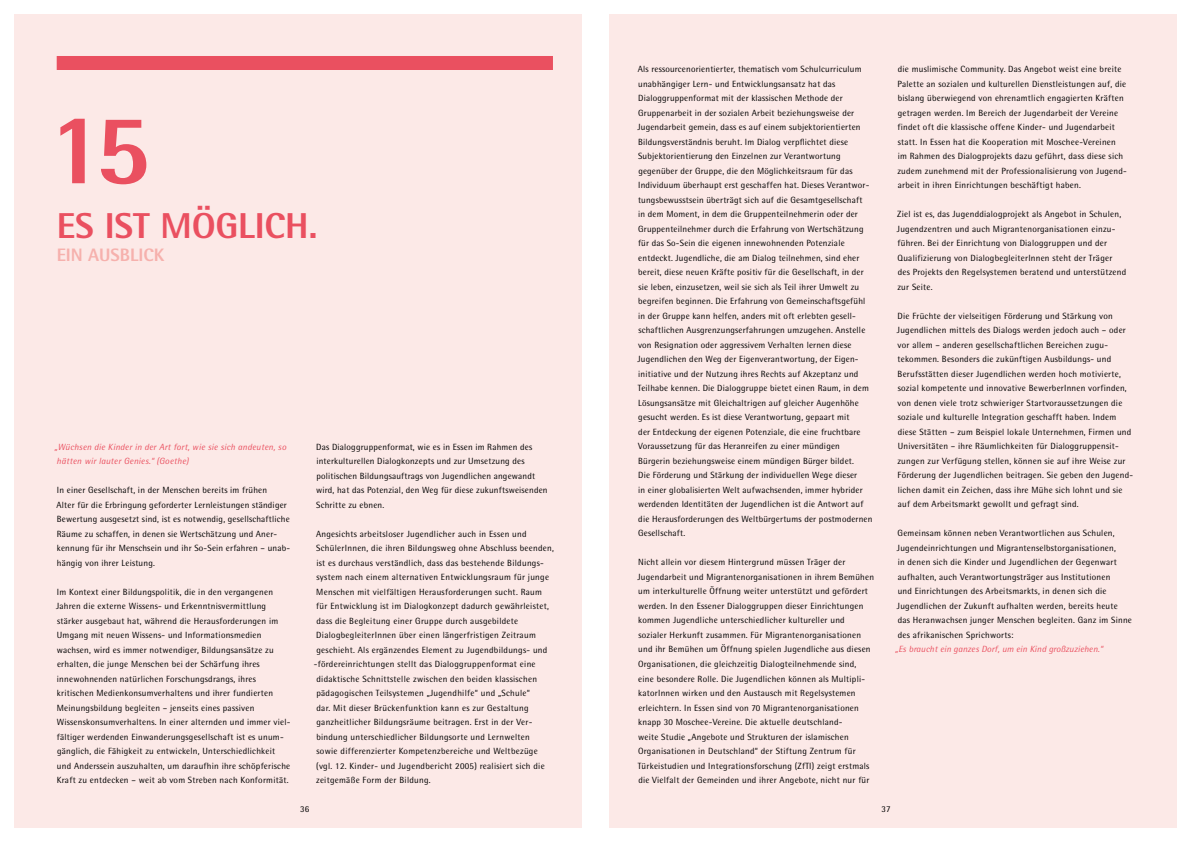
<style>
.page{position:relative;width:1191px;height:842px;background:#fff}
.page>*{position:absolute;margin:0;border:0;box-sizing:border-box;transform-origin:0 0}
.t1{font:800 100px "Rotis Semi Sans Std";color:#ea5060}
.t2{font:800 36px "Rotis Semi Sans Std";letter-spacing:-.005em;color:#ea5060}
.t3{font:800 18px "Rotis Semi Sans Std";color:#f6b1ad}
.t4{font:9px/14.5px "Rotis Semi Sans Std";letter-spacing:.025em;color:#000}
.t5{font:italic 9px/14.5px "Rotis Semi Sans Std";letter-spacing:.02em;color:#ea5060}
</style>
<div class="page">
<div style="left:14px;top:14px;width:567px;height:814px;background:#fce9e7"></div>
<div style="left:57px;top:56px;width:496px;height:14px;background:#ea5060"></div>
<div style="left:609px;top:14px;width:567px;height:814px;background:#fce9e7"></div>
<h1 class="t1" style="left:49px;top:86px;width:103px">15</h1>
<h2 class="t2" style="left:57px;top:203px;width:262px">ES IST MÖGLICH.</h2>
<h3 class="t3" style="left:57px;top:243px;width:109px">EIN AUSBLICK</h3>
<p class="t5" style="left:54px;top:439px;width:233px">„Wüchsen die Kinder in der Art fort, wie sie sich andeuten, so hätten wir lauter Genies.“ (Goethe)</p>
<p class="t4" style="left:57px;top:483px;width:235px">In einer Gesellschaft, in der Menschen bereits im frühen<br>Alter für die Erbringung geforderter Lernleistungen ständiger Bewertung ausgesetzt sind, ist es notwendig, gesellschaftliche Räume zu schaffen, in denen sie Wertschätzung und Aner&shy;kennung für ihr Menschsein und ihr So-Sein erfahren – unab&shy;hängig von ihrer Leistung.</p>
<p class="t4" style="left:56px;top:584px;width:236px">Im Kontext einer Bildungspolitik, die in den vergangenen Jahren die externe Wissens- und Erkenntnisvermittlung stärker ausgebaut hat, während die Herausforderungen im Umgang mit neuen Wissens- und Informationsmedien wachsen, wird es immer notwendiger, Bildungsansätze zu erhalten, die junge Menschen bei der Schärfung ihres innewohnenden natürlichen Forschungsdrangs, ihres kritischen Medienkonsumverhaltens und ihrer fundierten Meinungsbildung begleiten – jenseits eines passiven Wissenskonsumverhaltens. In einer alternden und immer viel&shy;fältiger werdenden Einwanderungsgesellschaft ist es unum&shy;gänglich, die Fähigkeit zu entwickeln, Unterschiedlichkeit und Anderssein auszuhalten, um daraufhin ihre schöpferische Kraft zu entdecken – weit ab vom Streben nach Konformität.</p>
<p class="t4" style="left:316px;top:439px;width:233px">Das Dialoggruppenformat, wie es in Essen im Rahmen des interkulturellen Dialogkonzepts und zur Umsetzung des politischen Bildungsauftrags von Jugendlichen angewandt wird, hat das Potenzial, den Weg für diese zukunftsweisenden Schritte zu ebnen.</p>
<p class="t4" style="left:316px;top:526px;width:212px">Angesichts arbeitsloser Jugendlicher auch in Essen und</p>
<p class="t4" style="left:316px;top:541px;width:239px">SchülerInnen, die ihren Bildungsweg ohne Abschluss beenden,</p>
<p class="t4" style="left:316px;top:555px;width:229px">ist es durchaus verständlich, dass das bestehende Bildungs-</p>
<p class="t4" style="left:316px;top:570px;width:234px">system nach einem alternativen Entwicklungsraum für junge</p>
<p class="t4" style="left:316px;top:584px;width:227px">Menschen mit vielfältigen Herausforderungen sucht. Raum</p>
<p class="t4" style="left:316px;top:599px;width:234px">für Entwicklung ist im Dialogkonzept dadurch gewährleistet,</p>
<p class="t4" style="left:316px;top:613px;width:203px">dass die Begleitung einer Gruppe durch ausgebildete</p>
<p class="t4" style="left:316px;top:628px;width:221px">DialogbegleiterInnen über einen längerfristigen Zeitraum</p>
<p class="t4" style="left:316px;top:642px;width:232px">geschieht. Als ergänzendes Element zu Jugendbildungs- und</p>
<p class="t4" style="left:314px;top:657px;width:223px">-fördereinrichtungen stellt das Dialoggruppenformat eine</p>
<p class="t4" style="left:316px;top:671px;width:222px">didaktische Schnittstelle zwischen den beiden klassischen</p>
<p class="t4" style="left:316px;top:686px;width:215px">pädagogischen Teilsystemen „Jugendhilfe“ und „Schule“</p>
<p class="t4" style="left:316px;top:700px;width:214px">dar. Mit dieser Brückenfunktion kann es zur Gestaltung</p>
<p class="t4" style="left:316px;top:715px;width:217px">ganzheitlicher Bildungsräume beitragen. Erst in der Ver-</p>
<p class="t4" style="left:316px;top:729px;width:215px">bindung unterschiedlicher Bildungsorte und Lernwelten</p>
<p class="t4" style="left:316px;top:744px;width:223px">sowie differenzierter Kompetenzbereiche und Weltbezüge</p>
<p class="t4" style="left:316px;top:758px;width:230px">(vgl. 12. Kinder- und Jugendbericht 2005) realisiert sich die</p>
<p class="t4" style="left:316px;top:773px;width:116px">zeitgemäße Form der Bildung.</p>
<p class="t4" style="left:637px;top:62px;width:236px">Als ressourcenorientierter, thematisch vom Schulcurriculum unabhängiger Lern- und Entwicklungsansatz hat das Dialoggruppenformat mit der klassischen Methode der Gruppenarbeit in der sozialen Arbeit beziehungsweise der Jugendarbeit gemein, dass es auf einem subjektorientierten Bildungsverständnis beruht. Im Dialog verpflichtet diese Subjektorientierung den Einzelnen zur Verantwortung gegenüber der Gruppe, die den Möglichkeitsraum für das Individuum überhaupt erst geschaffen hat. Dieses Verantwor&shy;tungsbewusstsein überträgt sich auf die Gesamtgesellschaft<br>in dem Moment, in dem die Gruppenteilnehmerin oder der Gruppenteilnehmer durch die Erfahrung von Wertschätzung für das So-Sein die eigenen innewohnenden Potenziale entdeckt. Jugendliche, die am Dialog teilnehmen, sind eher bereit, diese neuen Kräfte positiv für die Gesellschaft, in der sie leben, einzusetzen, weil sie sich als Teil ihrer Umwelt zu begreifen beginnen. Die Erfahrung von Gemeinschaftsgefühl in der Gruppe kann helfen, anders mit oft erlebten gesell&shy;schaftlichen Ausgrenzungserfahrungen umzugehen. Anstelle von Resignation oder aggressivem Verhalten lernen diese Jugendlichen den Weg der Eigenverantwortung, der Eigen&shy;initiative und der Nutzung ihres Rechts auf Akzeptanz und Teilhabe kennen. Die Dialoggruppe bietet einen Raum, in dem Lösungsansätze mit Gleichaltrigen auf gleicher Augenhöhe gesucht werden. Es ist diese Verantwortung, gepaart mit<br>der Entdeckung der eigenen Potenziale, die eine fruchtbare Voraussetzung für das Heranreifen zu einer mündigen Bürgerin beziehungsweise einem mündigen Bürger bildet.<br>Die Förderung und Stärkung der individuellen Wege dieser<br>in einer globalisierten Welt aufwachsenden, immer hybrider werdenden Identitäten der Jugendlichen ist die Antwort auf die Herausforderungen des Weltbürgertums der postmodernen Gesellschaft.</p>
<p class="t4" style="left:637px;top:555px;width:238px">Nicht allein vor diesem Hintergrund müssen Träger der Jugendarbeit und Migrantenorganisationen in ihrem Bemühen um interkulturelle Öffnung weiter unterstützt und gefördert werden. In den Essener Dialoggruppen dieser Einrichtungen kommen Jugendliche unterschiedlicher kultureller und sozialer Herkunft zusammen. Für Migrantenorganisationen und ihr Bemühen um Öffnung spielen Jugendliche aus diesen Organisationen, die gleichzeitig Dialogteilnehmende sind,<br>eine besondere Rolle. Die Jugendlichen können als Multipli&shy;katorInnen wirken und den Austausch mit Regelsystemen erleichtern. In Essen sind von 70 Migrantenorganisationen knapp 30 Moschee-Vereine. Die aktuelle deutschland-<br>weite Studie „Angebote und Strukturen der islamischen Organisationen in Deutschland“ der Stiftung Zentrum für Türkeistudien und Integrationsforschung (ZfTI) zeigt erstmals die Vielfalt der Gemeinden und ihrer Angebote, nicht nur für</p>
<p class="t4" style="left:897px;top:62px;width:231px">die muslimische Community. Das Angebot weist eine breite Palette an sozialen und kulturellen Dienstleistungen auf, die bislang überwiegend von ehrenamtlich engagierten Kräften getragen werden. Im Bereich der Jugendarbeit der Vereine findet oft die klassische offene Kinder- und Jugendarbeit statt. In Essen hat die Kooperation mit Moschee-Vereinen<br>im Rahmen des Dialogprojekts dazu geführt, dass diese sich zudem zunehmend mit der Professionalisierung von Jugend&shy;arbeit in ihren Einrichtungen beschäftigt haben.</p>
<p class="t4" style="left:897px;top:207px;width:231px">Ziel ist es, das Jugenddialogprojekt als Angebot in Schulen, Jugendzentren und auch Migrantenorganisationen einzu&shy;führen. Bei der Einrichtung von Dialoggruppen und der Qualifizierung von DialogbegleiterInnen steht der Träger<br>des Projekts den Regelsystemen beratend und unterstützend zur Seite.</p>
<p class="t4" style="left:897px;top:309px;width:238px">Die Früchte der vielseitigen Förderung und Stärkung von Jugendlichen mittels des Dialogs werden jedoch auch – oder vor allem – anderen gesellschaftlichen Bereichen zugu&shy;tekommen. Besonders die zukünftigen Ausbildungs- und Berufsstätten dieser Jugendlichen werden hoch motivierte, sozial kompetente und innovative BewerberInnen vorfinden, von denen viele trotz schwieriger Startvoraussetzungen die soziale und kulturelle Integration geschafft haben. Indem diese Stätten – zum Beispiel lokale Unternehmen, Firmen und Universitäten – ihre Räumlichkeiten für Dialoggruppensit&shy;zungen zur Verfügung stellen, können sie auf ihre Weise zur Förderung der Jugendlichen beitragen. Sie geben den Jugend&shy;lichen damit ein Zeichen, dass ihre Mühe sich lohnt und sie auf dem Arbeitsmarkt gewollt und gefragt sind.</p>
<p class="t4" style="left:897px;top:526px;width:236px">Gemeinsam können neben Verantwortlichen aus Schulen, Jugendeinrichtungen und Migrantenselbstorganisationen,<br>in denen sich die Kinder und Jugendlichen der Gegenwart aufhalten, auch Verantwortungsträger aus Institutionen<br>und Einrichtungen des Arbeitsmarkts, in denen sich die Jugendlichen der Zukunft aufhalten werden, bereits heute das Heranwachsen junger Menschen begleiten. Ganz im Sinne des afrikanischen Sprichworts:</p>
<p class="t5" style="left:895px;top:642px;width:209px">„Es braucht ein ganzes Dorf, um ein Kind großzuziehen.“</p>
<p class="t4" style="left:300px;top:802px;width:11px">36</p>
<p class="t4" style="left:881px;top:802px;width:11px">37</p>
</div>
